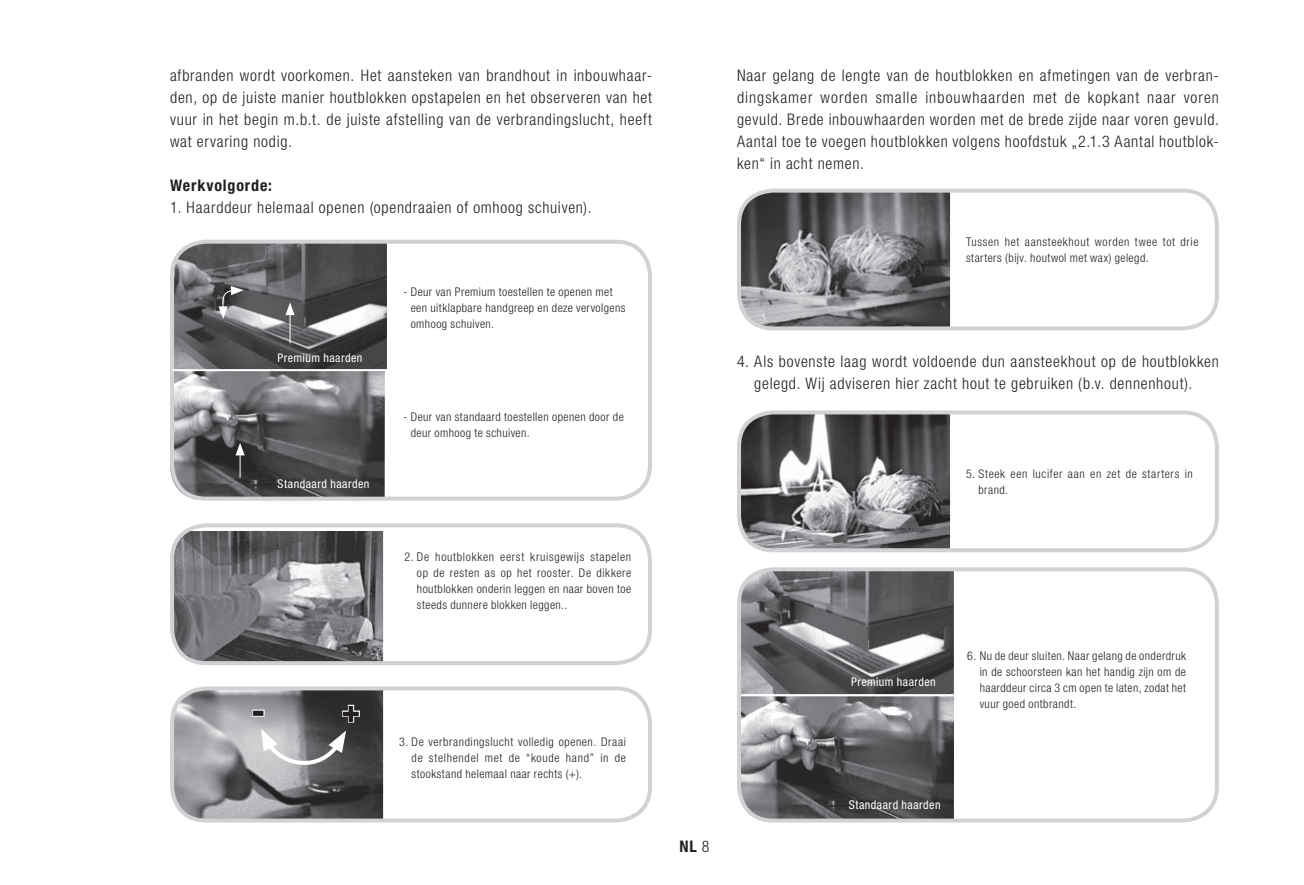
<style>
.page{position:relative;width:1304px;height:885px;background:#fff}
.page>*{position:absolute;margin:0;border:0;box-sizing:border-box;transform-origin:0 0}
.t1{font:900 condensed 33.6px "Helvetica Neue";color:#231f20}
.t2{font:300 condensed 16px/22px "Helvetica Neue";letter-spacing:.05em;color:#231f20;text-align:justify}
.t3{font:700 condensed 16px "Helvetica Neue";letter-spacing:.055em;color:#231f20}
.t4{font:300 condensed 12px/16px "Helvetica Neue";letter-spacing:.04em;color:#231f20}
.t5{font:condensed 12px "Helvetica Neue";letter-spacing:.04em;color:#fff}
.s1{font-size:31.6px}
.s2{font-weight:300}
</style>
<div class="page">
<img style="left:739px;top:194px;width:211px;height:134px">
<div style="left:737px;top:189px;width:482px;height:141px;border:4px solid #d1d2d4;border-radius:34px"></div>
<img style="left:742px;top:415px;width:208px;height:135px">
<div style="left:737px;top:410px;width:482px;height:142px;border:4px solid #d1d2d4;border-radius:34px"></div>
<img style="left:175px;top:531px;width:208px;height:132px">
<div style="left:170px;top:523px;width:482px;height:142px;border:4px solid #d1d2d4;border-radius:34px"></div>
<img style="left:175px;top:691px;width:208px;height:129px">
<div style="left:170px;top:686px;width:482px;height:136px;border:4px solid #d1d2d4;border-radius:34px"></div>
<div style="left:252px;top:709px;width:13px;height:7px;border:2px solid #fff"></div>
<svg style="left:261px;top:703px;width:100px;height:69px;background:#828284"></svg>
<img style="left:742px;top:696px;width:212px;height:124px">
<img style="left:742px;top:572px;width:212px;height:122px">
<div style="left:737px;top:567px;width:482px;height:255px;border:4px solid #d1d2d4;border-radius:34px"></div>
<img style="left:170px;top:371px;width:215px;height:129px">
<img style="left:173px;top:245px;width:214px;height:124px">
<div style="left:170px;top:240px;width:482px;height:260px;border:4px solid #d1d2d4;border-radius:34px"></div>
<hr style="left:172px;top:369px;width:218px;height:2px;background:#fff">
<svg style="left:235px;top:442px;width:10px;height:35px"></svg>
<hr style="left:290px;top:312px;width:1px;height:31px;background:#fff">
<svg style="left:285px;top:302px;width:10px;height:13px"></svg>
<svg style="left:219px;top:286px;width:54px;height:38px;background:#828285"></svg>
<p class="t2" style="left:170px;top:64px;width:483px">afbranden wordt voorkomen. Het aansteken van brandhout in inbouwhaar&shy;den, op de juiste manier houtblokken opstapelen en het observeren van het vuur in het begin m.b.t. de juiste afstelling van de verbrandingslucht, heeft wat ervaring nodig.</p>
<p class="t3" style="left:170px;top:175px;width:104px">Werkvolgorde:</p>
<p class="t2" style="left:170px;top:196px;width:423px">1. Haarddeur helemaal openen (opendraaien of omhoog schuiven).</p>
<p class="t5" style="left:278px;top:351px;width:86px">Premium haarden</p>
<p class="t5" style="left:278px;top:477px;width:93px">Standaard haarden</p>
<p class="t4" style="left:411px;top:284px;width:216px;text-indent:-7px">- Deur van Premium toestellen te openen met een uitklapbare handgreep en deze vervolgens omhoog schuiven.</p>
<p class="t4" style="left:411px;top:408px;width:215px;text-indent:-7px">- Deur van standaard toestellen openen door de deur omhoog te schuiven.</p>
<p class="t4" style="left:417px;top:549px;width:216px;text-align:justify;text-indent:-12px">2. De houtblokken eerst kruisgewijs stapelen op de resten as op het rooster. De dikkere houtblokken onderin leggen en naar boven toe steeds dunnere blokken leggen..</p>
<h1 class="t1" style="left:252px;top:690px;width:110px">- <span class="s1">+</span></h1>
<p class="t4" style="left:412px;top:733px;width:216px;text-align:justify;text-indent:-12px">3. De verbrandingslucht volledig openen. Draai de stelhendel met de “koude hand” in de stookstand helemaal naar rechts (+).</p>
<p class="t2" style="left:737px;top:64px;width:483px">Naar gelang de lengte van de houtblokken en afmetingen van de verbran&shy;dingskamer worden smalle inbouwhaarden met de kopkant naar voren gevuld. Brede inbouwhaarden worden met de brede zijde naar voren gevuld.<br>Aantal toe te voegen houtblokken volgens hoofdstuk „2.1.3 Aantal houtblok&shy;ken“ in acht nemen.</p>
<p class="t4" style="left:966px;top:233px;width:234px">Tussen het aansteekhout worden twee tot drie starters (bijv. houtwol met wax) gelegd.</p>
<p class="t2" style="left:737px;top:350px;width:483px;text-align:center">4. Als bovenste laag wordt voldoende dun aansteekhout op de houtblokken gelegd. Wij adviseren hier zacht hout te gebruiken (b.v. dennenhout).</p>
<p class="t4" style="left:978px;top:465px;width:216px;text-indent:-12px">5. Steek een lucifer aan en zet de starters in brand.</p>
<p class="t3" style="left:679px;top:836px;width:32px">NL <span class="s2">8</span></p>
<p class="t5" style="left:851px;top:675px;width:86px">Premium haarden</p>
<p class="t4" style="left:980px;top:647px;width:208px;text-align:justify;text-indent:-12px">6. Nu de deur sluiten. Naar gelang de onderdruk in de schoorsteen kan het handig zijn om de haarddeur circa 3 cm open te laten, zodat het vuur goed ontbrandt.</p>
<p class="t5" style="left:849px;top:798px;width:93px">Standaard haarden</p>
</div>
